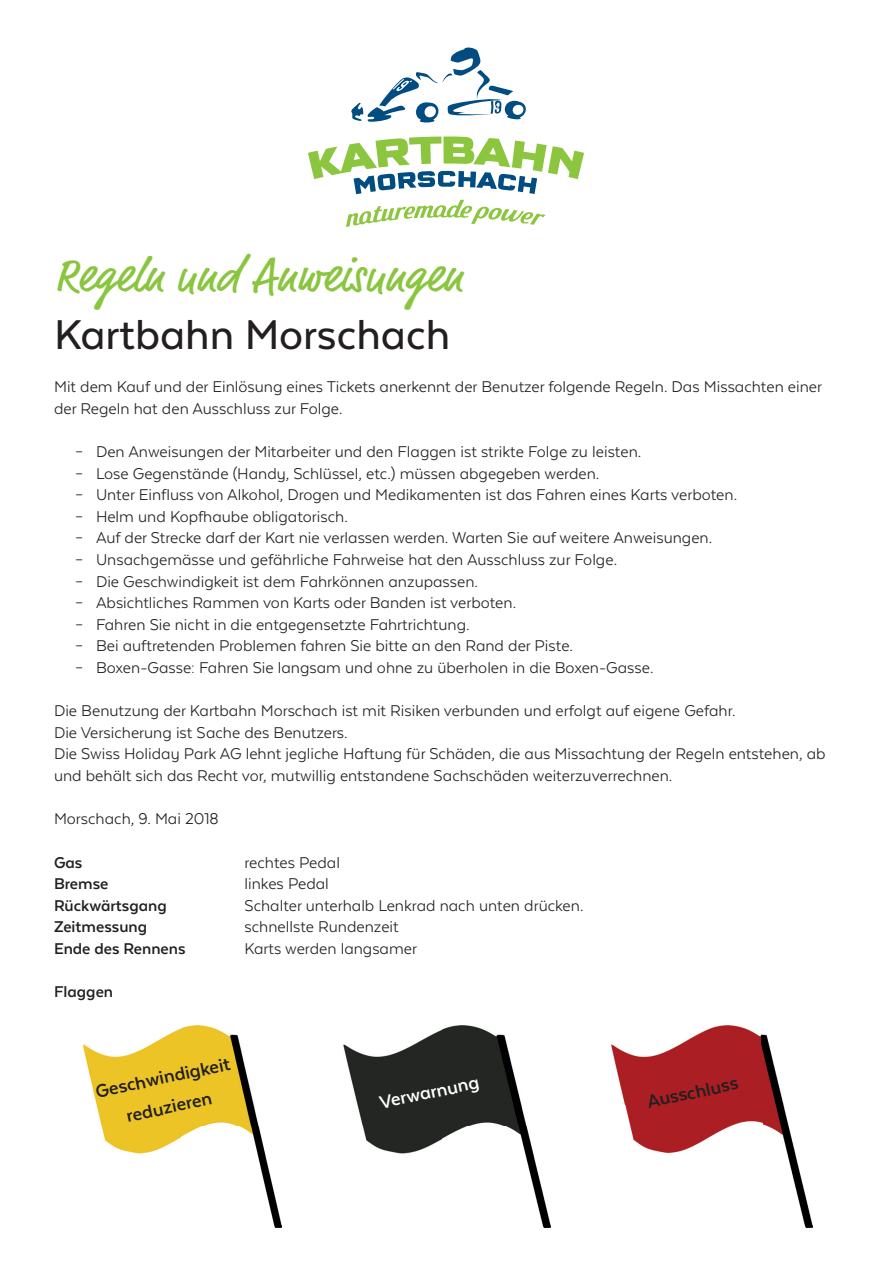
<style>
.page{position:relative;width:893px;height:1263px;background:#fff}
.page>*{position:absolute;margin:0;border:0;box-sizing:border-box;transform-origin:0 0}
.t1{font:48px "Market OT";color:#8ac53f}
.t2{font:500 48px "Texta Alt";color:#231f20}
.t3{font:700 21px/30px "Texta Alt";color:#231f20;text-align:center}
.t4{font:700 21px "Texta Alt";color:#fff}
.t5{font:18px/21.6px "Texta Alt";color:#231f20}
.t6{font:700 18px "Texta Alt";color:#231f20}
</style>
<div class="page">
<svg style="left:308px;top:136px;width:276px;height:58px"></svg>
<svg style="left:351px;top:47px;width:175px;height:76px"></svg>
<svg style="left:346px;top:200px;width:200px;height:27px"></svg>
<img style="left:83px;top:1025px;width:198px;height:202px">
<img style="left:343px;top:1025px;width:207px;height:202px">
<img style="left:611px;top:1025px;width:201px;height:202px">
<h1 class="t1" style="left:54px;top:247px;width:411px">Regeln und Anweisungen</h1>
<h1 class="t2" style="left:54px;top:310px;width:398px">Kartbahn Morschach</h1>
<p class="t5" style="left:54px;top:376px;width:770px">Mit dem Kauf und der Einlösung eines Tickets anerkennt der Benutzer folgende Regeln. Das Missachten einer der Regeln hat den Ausschluss zur Folge.</p>
<p class="t5" style="left:75px;top:441px;width:568px">– Den Anweisungen der Mitarbeiter und den Flaggen ist strikte Folge zu leisten.</p>
<p class="t5" style="left:75px;top:462px;width:526px">– Lose Gegenstände (Handy, Schlüssel, etc.) müssen abgegeben werden.</p>
<p class="t5" style="left:75px;top:484px;width:664px">– Unter Einfluss von Alkohol, Drogen und Medikamenten ist das Fahren eines Karts verboten.</p>
<p class="t5" style="left:75px;top:505px;width:274px">– Helm und Kopfhaube obligatorisch.</p>
<p class="t5" style="left:75px;top:527px;width:639px">– Auf der Strecke darf der Kart nie verlassen werden. Warten Sie auf weitere Anweisungen.</p>
<p class="t5" style="left:75px;top:549px;width:544px">– Unsachgemässe und gefährliche Fahrweise hat den Ausschluss zur Folge.</p>
<p class="t5" style="left:75px;top:570px;width:405px">– Die Geschwindigkeit ist dem Fahrkönnen anzupassen.</p>
<p class="t5" style="left:75px;top:592px;width:443px">– Absichtliches Rammen von Karts oder Banden ist verboten.</p>
<p class="t5" style="left:75px;top:613px;width:396px">– Fahren Sie nicht in die entgegensetzte Fahrtrichtung.</p>
<p class="t5" style="left:75px;top:635px;width:500px">– Bei auftretenden Problemen fahren Sie bitte an den Rand der Piste.</p>
<p class="t5" style="left:75px;top:657px;width:580px">– Boxen-Gasse: Fahren Sie langsam und ohne zu überholen in die Boxen-Gasse.</p>
<p class="t5" style="left:54px;top:700px;width:773px">Die Benutzung der Kartbahn Morschach ist mit Risiken verbunden und erfolgt auf eigene Gefahr.<br>Die Versicherung ist Sache des Benutzers.<br>Die Swiss Holiday Park AG lehnt jegliche Haftung für Schäden, die aus Missachtung der Regeln entstehen, ab und behält sich das Recht vor, mutwillig entstandene Sachschäden weiterzuverrechnen.</p>
<p class="t5" style="left:54px;top:808px;width:166px">Morschach, 9. Mai 2018</p>
<p class="t6" style="left:54px;top:853px;width:30px">Gas</p>
<p class="t5" style="left:245px;top:851px;width:97px">rechtes Pedal</p>
<p class="t6" style="left:54px;top:874px;width:56px">Bremse</p>
<p class="t5" style="left:245px;top:873px;width:86px">linkes Pedal</p>
<p class="t6" style="left:54px;top:896px;width:114px">Rückwärtsgang</p>
<p class="t5" style="left:245px;top:894px;width:341px">Schalter unterhalb Lenkrad nach unten drücken.</p>
<p class="t6" style="left:54px;top:918px;width:95px">Zeitmessung</p>
<p class="t5" style="left:245px;top:916px;width:156px">schnellste Rundenzeit</p>
<p class="t6" style="left:54px;top:939px;width:133px">Ende des Rennens</p>
<p class="t5" style="left:245px;top:937px;width:174px">Karts werden langsamer</p>
<p class="t6" style="left:54px;top:982px;width:61px">Flaggen</p>
<p class="t3" style="left:93px;top:1077px;width:139px;rotate:-12deg">Geschwindigkeit reduzieren</p>
<p class="t4" style="left:378px;top:1092px;width:103px;rotate:-12deg">Verwarnung</p>
<p class="t3" style="left:644px;top:1087px;width:94px;rotate:-12deg">Ausschluss</p>
</div>
